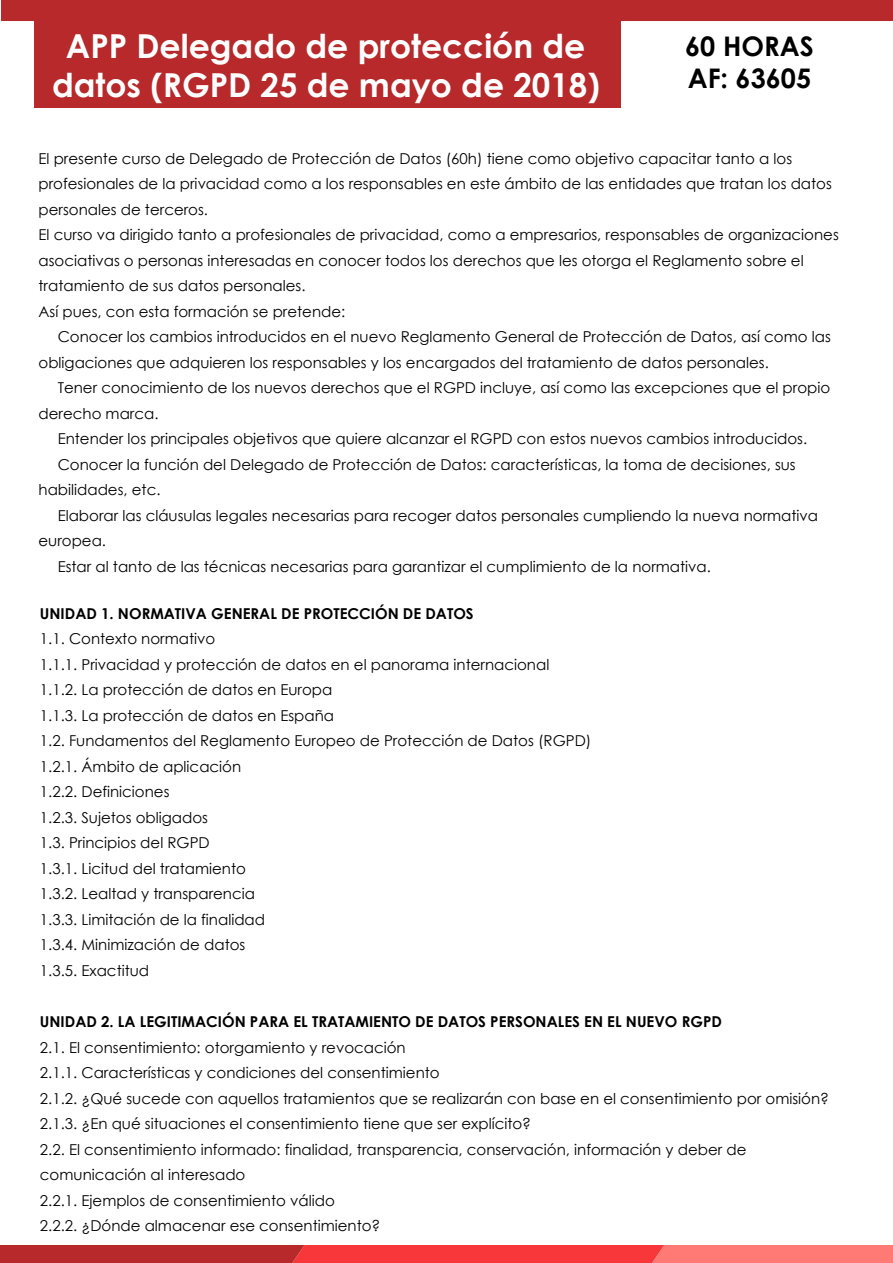
<style>
.page{position:relative;width:893px;height:1263px;background:#fff}
.page>*{position:absolute;margin:0;border:0;box-sizing:border-box;transform-origin:0 0}
.t1{font:700 33px/39.6px "Century Gothic";color:#fff;text-align:center}
.t2{font:700 27px/32.4px "Century Gothic";color:#000}
.t3{font:15px/25.5px "Century Gothic";color:#000}
.t4{font:700 15px "Century Gothic";color:#000}
</style>
<div class="page">
<div style="left:1px;top:0;width:892px;height:21px;background:#b7292b"></div>
<div style="left:34px;top:0;width:586px;height:107px;background:#b7292b"></div>
<svg style="left:0;top:1245px;width:893px;height:18px;background:#e34444"></svg>
<h1 class="t1" style="left:52px;top:25px;width:549px">APP Delegado de protección de datos (RGPD 25 de mayo de 2018)</h1>
<h2 class="t2" style="left:685px;top:29px;width:130px">60 HORAS<br>AF: 63605</h2>
<p class="t3" style="left:39px;top:145px;width:802px">El presente curso de Delegado de Protección de Datos (60h) tiene como objetivo capacitar tanto a los profesionales de la privacidad como a los responsables en este ámbito de las entidades que tratan los datos personales de terceros.<br>El curso va dirigido tanto a profesionales de privacidad, como a empresarios, responsables de organizaciones asociativas o personas interesadas en conocer todos los derechos que les otorga el Reglamento sobre el tratamiento de sus datos personales.<br>Así pues, con esta formación se pretende:</p>
<p class="t3" style="left:39px;top:324px;width:794px;text-indent:19px">Conocer los cambios introducidos en el nuevo Reglamento General de Protección de Datos, así como las obligaciones que adquieren los responsables y los encargados del tratamiento de datos personales.</p>
<p class="t3" style="left:58px;top:375px;width:774px">Tener conocimiento de los nuevos derechos que el RGPD incluye, así como las excepciones que el propio</p>
<p class="t3" style="left:39px;top:400px;width:122px">derecho marca.</p>
<p class="t3" style="left:58px;top:426px;width:751px">Entender los principales objetivos que quiere alcanzar el RGPD con estos nuevos cambios introducidos.</p>
<p class="t3" style="left:58px;top:451px;width:740px">Conocer la función del Delegado de Protección de Datos: características, la toma de decisiones, sus</p>
<p class="t3" style="left:39px;top:477px;width:123px">habilidades, etc.</p>
<p class="t3" style="left:58px;top:502px;width:762px">Elaborar las cláusulas legales necesarias para recoger datos personales cumpliendo la nueva normativa</p>
<p class="t3" style="left:39px;top:528px;width:69px">europea.</p>
<p class="t3" style="left:58px;top:553px;width:655px">Estar al tanto de las técnicas necesarias para garantizar el cumplimiento de la normativa.</p>
<p class="t4" style="left:40px;top:602px;width:435px">UNIDAD 1. NORMATIVA GENERAL DE PROTECCIÓN DE DATOS</p>
<p class="t3" style="left:40px;top:626px;width:553px">1.1. Contexto normativo<br>1.1.1. Privacidad y protección de datos en el panorama internacional<br>1.1.2. La protección de datos en Europa<br>1.1.3. La protección de datos en España<br>1.2. Fundamentos del Reglamento Europeo de Protección de Datos (RGPD)<br>1.2.1. Ámbito de aplicación<br>1.2.2. Definiciones<br>1.2.3. Sujetos obligados<br>1.3. Principios del RGPD<br>1.3.1. Licitud del tratamiento<br>1.3.2. Lealtad y transparencia<br>1.3.3. Limitación de la finalidad<br>1.3.4. Minimización de datos<br>1.3.5. Exactitud</p>
<p class="t4" style="left:40px;top:1010px;width:683px">UNIDAD 2. LA LEGITIMACIÓN PARA EL TRATAMIENTO DE DATOS PERSONALES EN EL NUEVO RGPD</p>
<p class="t3" style="left:40px;top:1034px;width:791px">2.1. El consentimiento: otorgamiento y revocación<br>2.1.1. Características y condiciones del consentimiento<br>2.1.2. ¿Qué sucede con aquellos tratamientos que se realizarán con base en el consentimiento por omisión?<br>2.1.3. ¿En qué situaciones el consentimiento tiene que ser explícito?<br>2.2. El consentimiento informado: finalidad, transparencia, conservación, información y deber de comunicación al interesado<br>2.2.1. Ejemplos de consentimiento válido<br>2.2.2. ¿Dónde almacenar ese consentimiento?</p>
</div>
